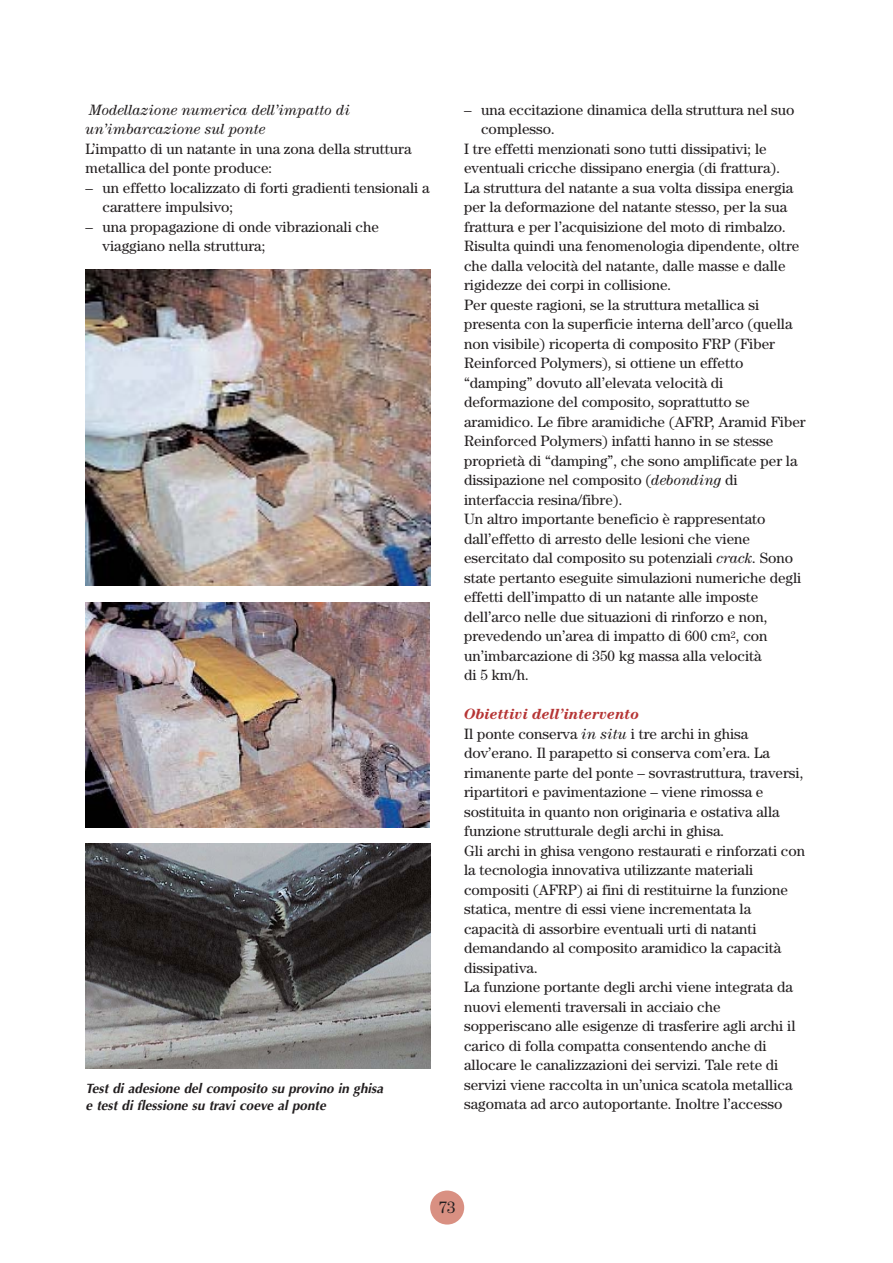
<style>
.page{position:relative;width:893px;height:1263px;background:#fff}
.page>*{position:absolute;margin:0;border:0;box-sizing:border-box;transform-origin:0 0}
.t1{font:16.5px "Century";color:#231f20}
.t2{font:15px/19.5px "Century";color:#231f20}
.t3{font:italic 15px/19.5px "Century";color:#231f20}
.t4{font:italic 700 13.5px/16.5px "Optima";color:#231f20}
.s1{font-style:italic}
.s2{font-weight:700;font-style:italic;color:#b63535}
</style>
<div class="page">
<div style="left:430px;top:1191px;width:34px;height:34px;background:#d99082;border-radius:50%"></div>
<img style="left:85px;top:270px;width:345px;height:316px">
<img style="left:85px;top:602px;width:344px;height:225px">
<img style="left:85px;top:843px;width:345px;height:226px">
<p class="t3" style="left:85px;top:101px;width:266px">Modellazione numerica dell’impatto di un’imbarcazione sul ponte</p>
<p class="t2" style="left:85px;top:140px;width:327px">L’impatto di un natante in una zona della struttura metallica del ponte produce:</p>
<p class="t2" style="left:102px;top:179px;width:329px;text-indent:-17px">– un effetto localizzato di forti gradienti tensionali a carattere impulsivo;</p>
<p class="t2" style="left:102px;top:218px;width:278px;text-indent:-17px">– una propagazione di onde vibrazionali che viaggiano nella struttura;</p>
<p class="t4" style="left:85px;top:1082px;width:299px">Test di adesione del composito su provino in ghisa e test di flessione su travi coeve al ponte</p>
<p class="t2" style="left:464px;top:101px;width:332px">– una eccitazione dinamica della struttura nel suo</p>
<p class="t2" style="left:481px;top:121px;width:75px">complesso.</p>
<p class="t2" style="left:464px;top:140px;width:304px">I tre effetti menzionati sono tutti dissipativi; le</p>
<p class="t2" style="left:464px;top:160px;width:317px">eventuali cricche dissipano energia (di frattura).</p>
<p class="t2" style="left:464px;top:179px;width:331px">La struttura del natante a sua volta dissipa energia</p>
<p class="t2" style="left:464px;top:199px;width:324px">per la deformazione del natante stesso, per la sua</p>
<p class="t2" style="left:464px;top:218px;width:323px">frattura e per l’acquisizione del moto di rimbalzo.</p>
<p class="t2" style="left:464px;top:238px;width:337px">Risulta quindi una fenomenologia dipendente, oltre</p>
<p class="t2" style="left:464px;top:257px;width:323px">che dalla velocità del natante, dalle masse e dalle</p>
<p class="t2" style="left:464px;top:277px;width:209px">rigidezze dei corpi in collisione.</p>
<p class="t2" style="left:464px;top:296px;width:296px">Per queste ragioni, se la struttura metallica si</p>
<p class="t2" style="left:464px;top:316px;width:330px">presenta con la superficie interna dell’arco (quella</p>
<p class="t2" style="left:464px;top:335px;width:312px">non visibile) ricoperta di composito FRP (Fiber</p>
<p class="t2" style="left:464px;top:355px;width:281px">Reinforced Polymers), si ottiene un effetto</p>
<p class="t2" style="left:464px;top:374px;width:261px">“damping” dovuto all’elevata velocità di</p>
<p class="t2" style="left:464px;top:394px;width:287px">deformazione del composito, soprattutto se</p>
<p class="t2" style="left:464px;top:413px;width:343px">aramidico. Le fibre aramidiche (AFRP, Aramid Fiber</p>
<p class="t2" style="left:464px;top:433px;width:311px">Reinforced Polymers) infatti hanno in se stesse</p>
<p class="t2" style="left:464px;top:452px;width:335px">proprietà di “damping”, che sono amplificate per la</p>
<p class="t2" style="left:464px;top:472px;width:275px">dissipazione nel composito (<span class="s1">debonding</span> di</p>
<p class="t2" style="left:464px;top:491px;width:160px">interfaccia resina/fibre).</p>
<p class="t2" style="left:464px;top:511px;width:303px">Un altro importante beneficio è rappresentato</p>
<p class="t2" style="left:464px;top:530px;width:287px">dall’effetto di arresto delle lesioni che viene</p>
<p class="t2" style="left:464px;top:550px;width:330px">esercitato dal composito su potenziali <span class="s1">crack</span>. Sono</p>
<p class="t2" style="left:464px;top:569px;width:339px">state pertanto eseguite simulazioni numeriche degli</p>
<p class="t2" style="left:464px;top:589px;width:296px">effetti dell’impatto di un natante alle imposte</p>
<p class="t2" style="left:464px;top:608px;width:305px">dell’arco nelle due situazioni di rinforzo e non,</p>
<p class="t2" style="left:464px;top:628px;width:305px">prevedendo un’area di impatto di 600 cm<sup>2</sup>, con</p>
<p class="t2" style="left:464px;top:647px;width:299px">un’imbarcazione di 350 kg massa alla velocità</p>
<p class="t2" style="left:464px;top:667px;width:66px">di 5 km/h.</p>
<p class="t2" style="left:464px;top:706px;width:342px"><span class="s2">Obiettivi dell’intervento<br></span>Il ponte conserva <span class="s1">in situ</span> i tre archi in ghisa dov’erano. Il parapetto si conserva com’era. La rimanente parte del ponte – sovrastruttura, traversi, ripartitori e pavimentazione – viene rimossa e sostituita in quanto non originaria e ostativa alla funzione strutturale degli archi in ghisa.<br>Gli archi in ghisa vengono restaurati e rinforzati con la tecnologia innovativa utilizzante materiali compositi (AFRP) ai fini di restituirne la funzione statica, mentre di essi viene incrementata la capacità di assorbire eventuali urti di natanti demandando al composito aramidico la capacità dissipativa.<br>La funzione portante degli archi viene integrata da nuovi elementi traversali in acciaio che sopperiscano alle esigenze di trasferire agli archi il carico di folla compatta consentendo anche di allocare le canalizzazioni dei servizi. Tale rete di servizi viene raccolta in un’unica scatola metallica sagomata ad arco autoportante. Inoltre l’accesso</p>
<p class="t1" style="left:439px;top:1201px;width:18px">73</p>
</div>
